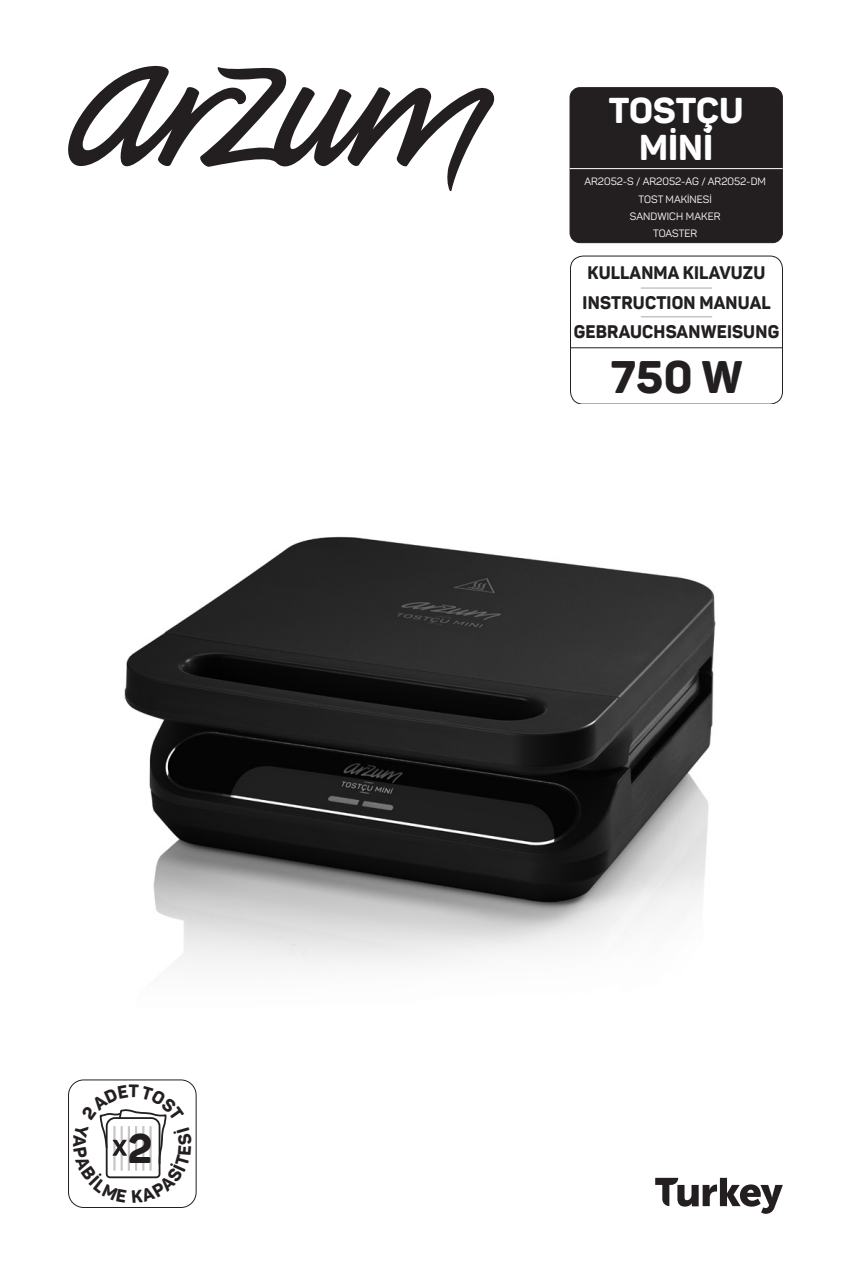
<style>
.page{position:relative;width:851px;height:1276px;background:#fff}
.page>*{position:absolute;margin:0;border:0;box-sizing:border-box;transform-origin:0 0}
.t1{font:800 45px "Panton";color:#231f20}
.t2{font:800 40.8px "Panton";color:#231f20}
.t3{font:800 35.4px "Panton";color:#fff}
.t4{font:800 18px "Panton";letter-spacing:.01em;color:#231f20;scale:.96 1}
.t5{font:10.5px "Panton";color:#fff}
</style>
<div class="page">
<svg style="left:570px;top:255px;width:213px;height:149px"></svg>
<hr style="left:640px;top:287px;width:72px;height:1px;background:#a8a9ad">
<hr style="left:640px;top:316px;width:72px;height:1px;background:#a8a9ad">
<svg style="left:655px;top:1177px;width:127px;height:36px"></svg>
<svg style="left:68px;top:66px;width:427px;height:125px"></svg>
<div style="left:570px;top:88px;width:212px;height:155px;background:#231f20;border-radius:10px"></div>
<div style="left:569px;top:87px;width:213px;height:156px;border:1px solid #231f20;border-radius:10px"></div>
<hr style="left:569px;top:168px;width:213px;height:1px;background:#fff">
<div style="left:68px;top:1079px;width:128px;height:129px;border:1px solid #231f20;border-radius:15px"></div>
<img style="left:124px;top:536px;width:592px;height:429px">
<svg style="left:73px;top:1084px;width:119px;height:119px"></svg>
<p class="t2" style="left:128px;top:1122px;width:26px">2</p>
<p class="t3" style="left:608px;top:89px;width:136px">TOSTÇU</p>
<p class="t3" style="left:639px;top:125px;width:75px">MİNİ</p>
<p class="t5" style="left:584px;top:175px;width:183px">AR2052-S / AR2052-AG / AR2052-DM</p>
<p class="t5" style="left:638px;top:192px;width:75px">TOST MAKİNESİ</p>
<p class="t5" style="left:629px;top:210px;width:92px">SANDWICH MAKER</p>
<p class="t5" style="left:653px;top:227px;width:45px">TOASTER</p>
<p class="t4" style="left:587px;top:261px;width:187px">KULLANMA KILAVUZU</p>
<p class="t4" style="left:582px;top:291px;width:197px">INSTRUCTION MANUAL</p>
<p class="t4" style="left:573px;top:320px;width:215px">GEBRAUCHSANWEISUNG</p>
<p class="t1" style="left:610px;top:348px;width:134px">750 W</p>
</div>
